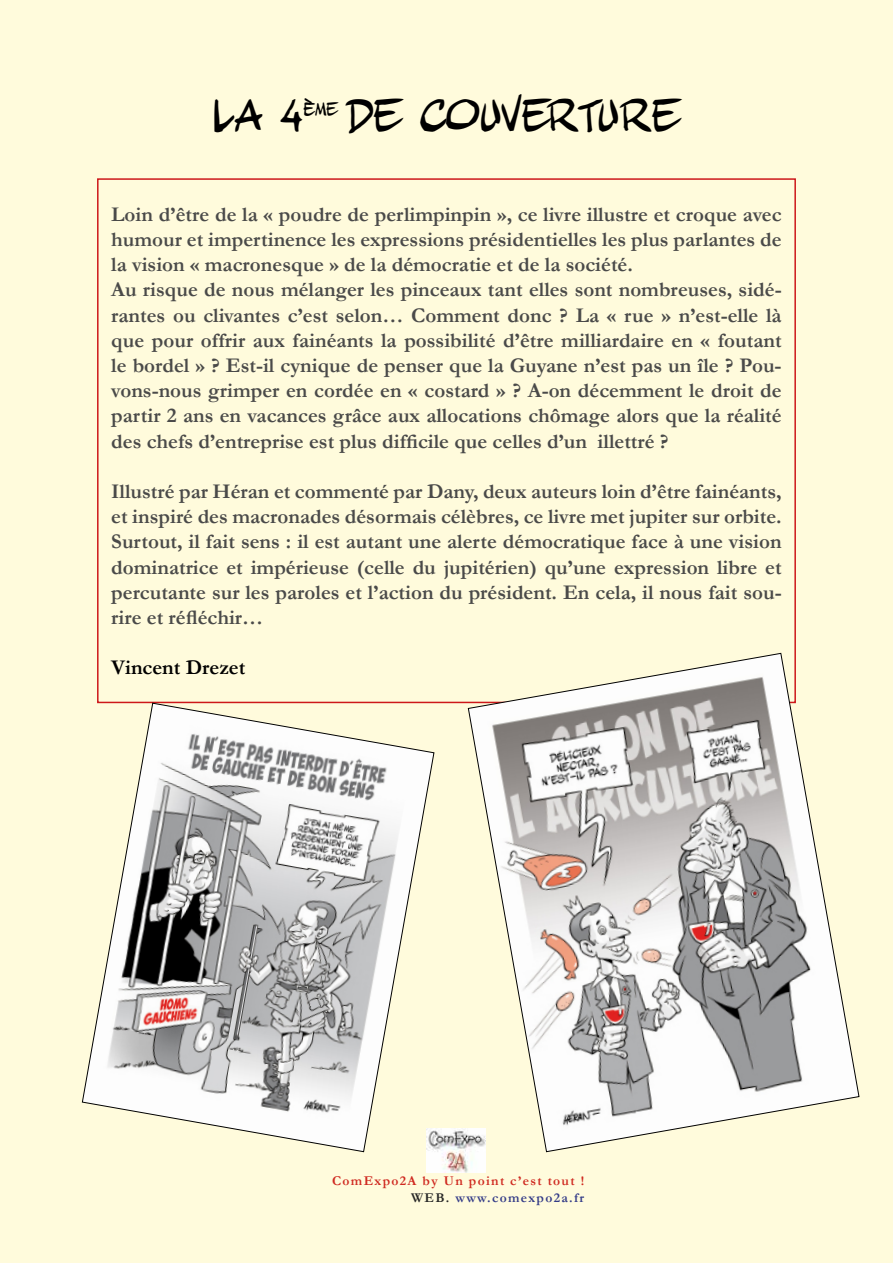
<style>
.page{position:relative;width:893px;height:1263px;background:#fffbdc}
.page>*{position:absolute;margin:0;border:0;box-sizing:border-box;transform-origin:0 0}
.t1{font:36px "Philan";color:#000}
.t2{font:700 21px/25.2px "Garamond";color:#4a4a49}
.t3{font:700 21px "Garamond";color:#000}
.t4{font:14.7px "Philan";color:#000}
.t5{font:700 13.5px/16.5px "Garamond";letter-spacing:.1em;color:#cf2920;text-align:right}
.s1{color:#282827}
.s2{color:#333b87}
</style>
<div class="page">
<img style="left:426px;top:1129px;width:60px;height:44px">
<svg style="left:468px;top:653px;width:391px;height:499px"></svg>
<svg style="left:82px;top:703px;width:352px;height:449px"></svg>
<h1 class="t1" style="left:213px;top:92px;width:92px">LA 4</h1>
<p class="t4" style="left:304px;top:100px;width:36px">ème</p>
<h1 class="t1" style="left:349px;top:92px;width:334px">DE COUVERTURE</h1>
<p class="t2" style="left:111px;top:202px;width:672px">Loin d’être de la « poudre de perlimpinpin », ce livre illustre et croque avec humour et impertinence les expressions présidentielles les plus parlantes de la vision « macronesque » de la démocratie et de la société.<br>Au risque de nous mélanger les pinceaux tant elles sont nombreuses, sidé&shy;rantes ou clivantes c’est selon… Comment donc ? La « rue » n’est-elle là que pour offrir aux fainéants la possibilité d’être milliardaire en « foutant le bordel » ? Est-il cynique de penser que la Guyane n’est pas un île ? Pou&shy;vons-nous grimper en cordée en « costard » ? A-on décemment le droit de partir 2 ans en vacances grâce aux allocations chômage alors que la réalité des chefs d’entreprise est plus difficile que celles d’un illettré ?</p>
<p class="t2" style="left:111px;top:479px;width:672px;text-align:justify">Illustré par Héran et commenté par Dany, deux auteurs loin d’être fainéants, et inspiré des macronades désormais célèbres, ce livre met jupiter sur orbite.<br>Surtout, il fait sens : il est autant une alerte démocratique face à une vision dominatrice et impérieuse (celle du jupitérien) qu’une expression libre et percutante sur les paroles et l’action du président. En cela, il nous fait sou&shy;rire et réfléchir…</p>
<p class="t3" style="left:111px;top:653px;width:135px">Vincent Drezet</p>
<p class="t5" style="left:332px;top:1173px;width:254px">ComExpo2A by Un point c’est tout !<br><span class="s1">WEB.</span> <span class="s2">www.comexpo2a.fr</span></p>
</div>
